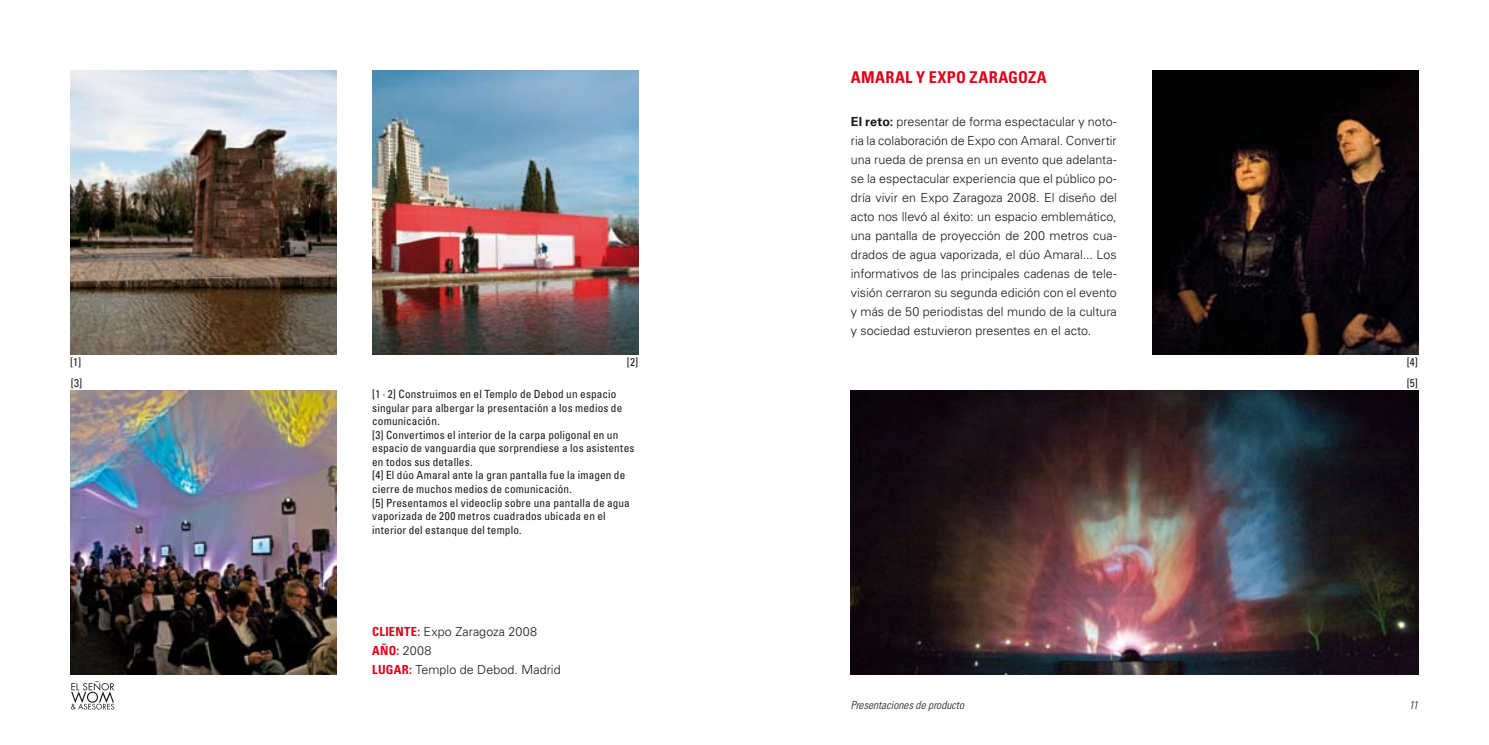
<style>
.page{position:relative;width:1489px;height:745px;background:#fff}
.page>*{position:absolute;margin:0;border:0;box-sizing:border-box;transform-origin:0 0}
.t1{font:700 condensed 16.25px "Univers LT Std";letter-spacing:.025em;color:#e2001a}
.t2{font:300 12.5px/19px "Univers LT Std";color:#1a171b;text-align:justify}
.t3{font:condensed 11.25px/13.5px "Univers LT Std";letter-spacing:.01em;color:#1a171b}
.t4{font:italic 300 condensed 11.25px "Univers LT Std";letter-spacing:.005em;color:#1a171b}
.s1{font-weight:700;font-stretch:condensed;color:#e2001a}
.s2{font-weight:700}
</style>
<div class="page">
<svg style="left:71px;top:681px;width:43px;height:28px"></svg>
<img style="left:71px;top:390px;width:266px;height:283px">
<img style="left:850px;top:390px;width:567px;height:283px">
<img style="left:372px;top:71px;width:266px;height:283px">
<img style="left:1152px;top:71px;width:265px;height:283px">
<img style="left:71px;top:71px;width:266px;height:283px">
<p class="t3" style="left:70px;top:352px;width:13px;line-height:20.1px">[1] [3]</p>
<p class="t3" style="left:627px;top:355px;width:13px">[2]</p>
<p class="t3" style="left:372px;top:387px;width:264px">[1 · 2] Construimos en el Templo de Debod un espacio singular para albergar la presentación a los medios de comunicación.<br>[3] Convertimos el interior de la carpa poligonal en un espacio de vanguardia que sorprendiese a los asistentes en todos sus detalles.<br>[4] El dúo Amaral ante la gran pantalla fue la imagen de cierre de muchos medios de comunicación.<br>[5] Presentamos el videoclip sobre una pantalla de agua vaporizada de 200 metros cuadrados ubicada en el interior del estanque del templo.</p>
<p class="t2" style="left:372px;top:621px;width:190px;text-align:left"><span class="s1">CLIENTE:</span> Expo Zaragoza 2008<br><span class="s1">AÑO:</span> 2008<br><span class="s1">LUGAR:</span> Templo de Debod. Madrid</p>
<h1 class="t1" style="left:850px;top:67px;width:197px">AMARAL Y EXPO ZARAGOZA</h1>
<p class="t2" style="left:850px;top:112px;width:267px"><span class="s2">El reto:</span> presentar de forma espectacular y noto&shy;ria la colaboración de Expo con Amaral. Convertir una rueda de prensa en un evento que adelanta&shy;se la espectacular experiencia que el público po&shy;dría vivir en Expo Zaragoza 2008. El diseño del acto nos llevó al éxito: un espacio emblemático, una pantalla de proyección de 200 metros cua&shy;drados de agua vaporizada, el dúo Amaral... Los informativos de las principales cadenas de tele&shy;visión cerraron su segunda edición con el evento y más de 50 periodistas del mundo de la cultura y sociedad estuvieron presentes en el acto.</p>
<p class="t3" style="left:1406px;top:352px;width:13px;line-height:20.1px">[4] [5]</p>
<p class="t4" style="left:850px;top:698px;width:115px">Presentaciones de producto</p>
<p class="t4" style="left:1408px;top:698px;width:11px">11</p>
</div>
